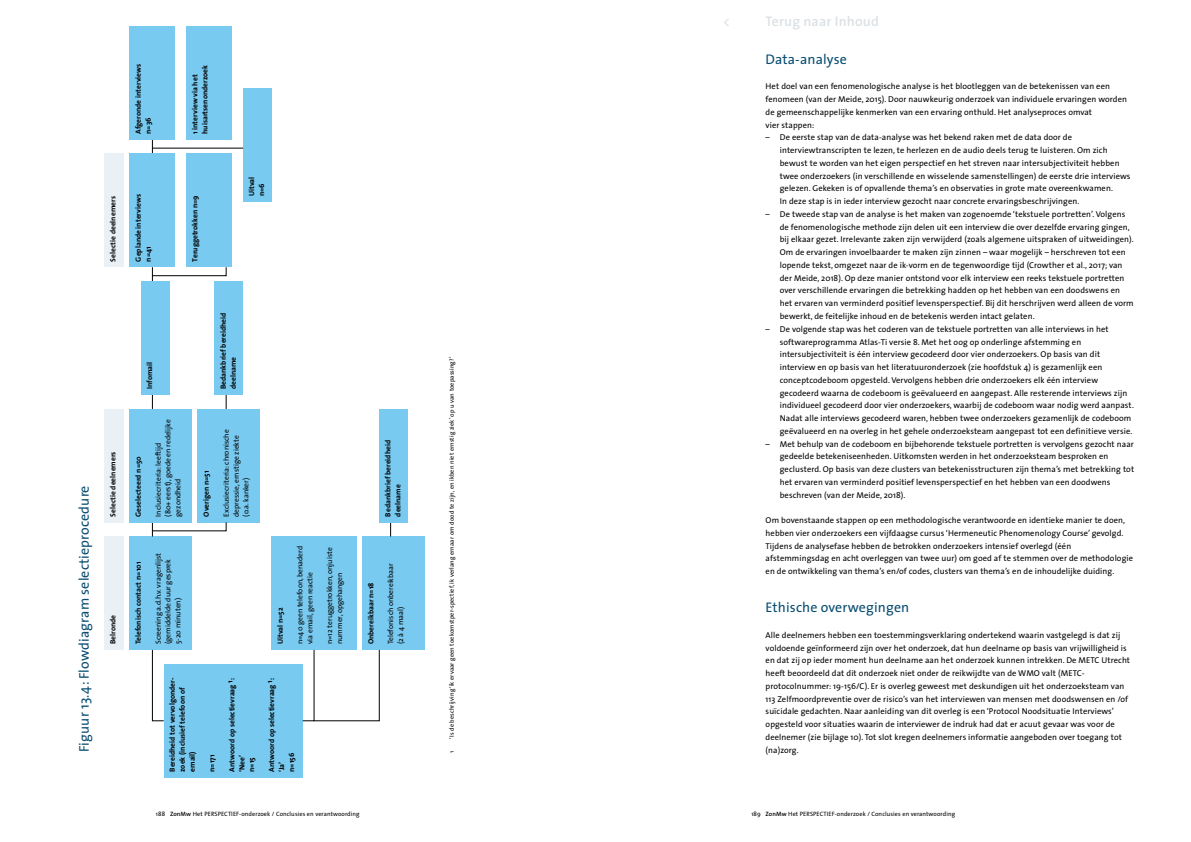
<style>
.page{position:relative;width:1191px;height:842px;background:#fff}
.page>*{position:absolute;margin:0;border:0;box-sizing:border-box;transform-origin:0 0}
.t1{font:14px "The Sans";letter-spacing:.01em;color:#084d71}
.t2{font:600 14px "The Sans";letter-spacing:.01em;color:#dbe1e5}
.t3{font:14px "The Sans";color:#dbe1e5}
.t4{font:8.5px/12.8px "The Sans";letter-spacing:.01em;color:#000}
.t5{font:700 7.5px/9.9px "The Sans";color:#000}
.t6{font:7.5px/9.9px "The Sans";color:#000}
.t7{font:6.2px "The Sans";letter-spacing:.01em;color:#000}
.s1{font-weight:600}
</style>
<div class="page">
<div style="left:130px;top:536px;width:62px;height:114px;background:#79caf1"></div>
<div style="left:271px;top:536px;width:85px;height:114px;background:#79caf1"></div>
<div style="left:362px;top:536px;width:62px;height:114px;background:#79caf1"></div>
<div style="left:164px;top:664px;width:139px;height:113px;background:#79caf1"></div>
<svg style="left:152px;top:649px;width:12px;height:72px"></svg>
<svg style="left:302px;top:649px;width:78px;height:72px"></svg>
<svg style="left:152px;top:395px;width:1px;height:14px"></svg>
<svg style="left:152px;top:140px;width:1px;height:14px"></svg>
<svg style="left:226px;top:395px;width:1px;height:14px"></svg>
<svg style="left:390px;top:522px;width:1px;height:14px"></svg>
<div style="left:104px;top:536px;width:20px;height:114px;background:#eaf1f6"></div>
<div style="left:104px;top:409px;width:20px;height:113px;background:#eaf1f6"></div>
<div style="left:104px;top:154px;width:20px;height:113px;background:#eaf1f6"></div>
<div style="left:130px;top:409px;width:62px;height:113px;background:#79caf1"></div>
<div style="left:198px;top:409px;width:62px;height:113px;background:#79caf1"></div>
<div style="left:141px;top:281px;width:28px;height:114px;background:#79caf1"></div>
<div style="left:215px;top:281px;width:28px;height:114px;background:#79caf1"></div>
<div style="left:379px;top:409px;width:28px;height:113px;background:#79caf1"></div>
<div style="left:243px;top:89px;width:28px;height:113px;background:#79caf1"></div>
<div style="left:130px;top:154px;width:45px;height:113px;background:#79caf1"></div>
<div style="left:186px;top:154px;width:46px;height:113px;background:#79caf1"></div>
<div style="left:130px;top:26px;width:45px;height:114px;background:#79caf1"></div>
<div style="left:186px;top:26px;width:46px;height:114px;background:#79caf1"></div>
<svg style="left:152px;top:522px;width:75px;height:14px"></svg>
<svg style="left:152px;top:267px;width:75px;height:14px"></svg>
<hr style="left:152px;top:148px;width:91px;height:1px;background:#000">
<p class="t5" style="left:108px;top:261px;width:67px;rotate:-90deg">Selectie deelnemers</p>
<h1 class="t1" style="left:72px;top:752px;width:268px;rotate:-90deg">Figuur 13.4: Flowdiagram selectieprocedure</h1>
<p class="t5" style="left:108px;top:517px;width:67px;rotate:-90deg">Selectie deelnemers</p>
<p class="t5" style="left:108px;top:644px;width:31px;rotate:-90deg">Belronde</p>
<p class="t5" style="left:133px;top:134px;width:72px;rotate:-90deg">Afgeronde interviews n=36</p>
<p class="t5" style="left:190px;top:134px;width:70px;rotate:-90deg">1 interview via het huisartsenonderzoek</p>
<p class="t5" style="left:133px;top:261px;width:69px;rotate:-90deg">Geplande interviews n=41</p>
<p class="t5" style="left:190px;top:261px;width:68px;rotate:-90deg">Teruggetrokken n=9</p>
<p class="t5" style="left:247px;top:196px;width:21px;rotate:-90deg">Uitval n=6</p>
<p class="t5" style="left:144px;top:389px;width:29px;rotate:-90deg">Infomail</p>
<p class="t5" style="left:133px;top:517px;width:62px;rotate:-90deg">Geselecteerd n=50</p>
<p class="t6" style="left:153px;top:517px;width:99px;rotate:-90deg">Inclusiecriteria: leeftijd<br>(80+ eerst), goede en redelijke gezondheid</p>
<p class="t5" style="left:133px;top:644px;width:84px;rotate:-90deg">Telefonisch contact n=101</p>
<p class="t6" style="left:153px;top:644px;width:92px;rotate:-90deg">Screening a.d.h.v. vragenlijst (gemiddelde duur gesprek<br>5-20 minuten)</p>
<p class="t5" style="left:218px;top:389px;width:78px;rotate:-90deg">Bedankbrief bereidheid deelname</p>
<p class="t5" style="left:201px;top:517px;width:47px;rotate:-90deg">Overigen n=51</p>
<p class="t6" style="left:221px;top:517px;width:89px;rotate:-90deg">Exclusiecriteria: chronische depressie, ernstige ziekte (o.a. kanker)</p>
<p class="t5" style="left:275px;top:644px;width:38px;rotate:-90deg">Uitval n=52</p>
<p class="t6" style="left:295px;top:644px;width:100px;rotate:-90deg">n=40 geen telefoon, benaderd via email, geen reactie</p>
<p class="t6" style="left:324px;top:644px;width:98px;rotate:-90deg">n=12 teruggetrokken, onjuiste nummer, opgehangen</p>
<p class="t5" style="left:167px;top:772px;width:96px;rotate:-90deg">Bereidheid tot vervolgonder&shy;zoek (inclusief telefoon of email)</p>
<p class="t5" style="left:207px;top:772px;width:19px;rotate:-90deg">n=171</p>
<p class="t5" style="left:227px;top:772px;width:95px;rotate:-90deg">Antwoord op selectievraag 1: ‘Nee’<br>n=15</p>
<p class="t5" style="left:266px;top:772px;width:95px;rotate:-90deg">Antwoord op selectievraag 1: ‘Ja’<br>n=156</p>
<p class="t5" style="left:383px;top:517px;width:78px;rotate:-90deg">Bedankbrief bereidheid deelname</p>
<p class="t5" style="left:366px;top:644px;width:63px;rotate:-90deg">Onbereikbaar n=18</p>
<p class="t6" style="left:385px;top:644px;width:83px;rotate:-90deg">Telefonisch onbereikbaar (2 à 4 maal)</p>
<p class="t7" style="left:446px;top:738px;width:383px;rotate:-90deg">‘Is de beschrijving ‘ik ervaar geen toekomstper-spectief, ik verlang ernaar om dood te zijn, en ikben niet ernstig ziek’ op u van toepassing?’</p>
<p class="t7" style="left:446px;top:753px;width:4px;rotate:-90deg">1</p>
<h1 class="t3" style="left:723px;top:9px;width:9px">&lt;</h1>
<h1 class="t2" style="left:765px;top:9px;width:115px">Terug naar Inhoud</h1>
<h1 class="t1" style="left:765px;top:47px;width:83px">Data-analyse</h1>
<p class="t4" style="left:765px;top:80px;width:363px">Het doel van een fenomenologische analyse is het blootleggen van de betekenissen van een fenomeen (van der Meide, 2015). Door nauwkeurig onderzoek van individuele ervaringen worden de gemeenschappelijke kenmerken van een ervaring onthuld. Het analyseproces omvat<br>vier stappen:</p>
<p class="t4" style="left:780px;top:131px;width:352px;text-indent:-14px">– De eerste stap van de data-analyse was het bekend raken met de data door de interviewtranscripten te lezen, te herlezen en de audio deels terug te luisteren. Om zich bewust te worden van het eigen perspectief en het streven naar intersubjectiviteit hebben twee onderzoekers (in verschillende en wisselende samenstellingen) de eerste drie interviews gelezen. Gekeken is of opvallende thema’s en observaties in grote mate overeenkwamen.<br>In deze stap is in ieder interview gezocht naar concrete ervaringsbeschrijvingen.</p>
<p class="t4" style="left:780px;top:207px;width:355px;text-indent:-14px">– De tweede stap van de analyse is het maken van zogenoemde ‘tekstuele portretten’. Volgens de fenomenologische methode zijn delen uit een interview die over dezelfde ervaring gingen, bij elkaar gezet. Irrelevante zaken zijn verwijderd (zoals algemene uitspraken of uitweidingen).<br>Om de ervaringen invoelbaarder te maken zijn zinnen – waar mogelijk – herschreven tot een lopende tekst, omgezet naar de ik-vorm en de tegenwoordige tijd (Crowther et al., 2017; van der Meide, 2018). Op deze manier ontstond voor elk interview een reeks tekstuele portretten over verschillende ervaringen die betrekking hadden op het hebben van een doodswens en het ervaren van verminderd positief levensperspectief. Bij dit herschrijven werd alleen de vorm bewerkt, de feitelijke inhoud en de betekenis werden intact gelaten.</p>
<p class="t4" style="left:780px;top:322px;width:356px;text-indent:-14px">– De volgende stap was het coderen van de tekstuele portretten van alle interviews in het softwareprogramma Atlas-Ti versie 8. Met het oog op onderlinge afstemming en intersubjectiviteit is één interview gecodeerd door vier onderzoekers. Op basis van dit interview en op basis van het literatuuronderzoek (zie hoofdstuk 4) is gezamenlijk een conceptcodeboom opgesteld. Vervolgens hebben drie onderzoekers elk één interview gecodeerd waarna de codeboom is geëvalueerd en aangepast. Alle resterende interviews zijn individueel gecodeerd door vier onderzoekers, waarbij de codeboom waar nodig werd aanpast.<br>Nadat alle interviews gecodeerd waren, hebben twee onderzoekers gezamenlijk de codeboom geëvalueerd en na overleg in het gehele onderzoeksteam aangepast tot een definitieve versie.</p>
<p class="t4" style="left:780px;top:437px;width:356px;text-indent:-14px">– Met behulp van de codeboom en bijbehorende tekstuele portretten is vervolgens gezocht naar gedeelde betekeniseenheden. Uitkomsten werden in het onderzoeksteam besproken en geclusterd. Op basis van deze clusters van betekenisstructuren zijn thema’s met betrekking tot het ervaren van verminderd positief levensperspectief en het hebben van een doodwens beschreven (van der Meide, 2018).</p>
<p class="t4" style="left:765px;top:514px;width:369px">Om bovenstaande stappen op een methodologische verantwoorde en identieke manier te doen, hebben vier onderzoekers een vijfdaagse cursus ‘Hermeneutic Phenomenology Course’ gevolgd.<br>Tijdens de analysefase hebben de betrokken onderzoekers intensief overlegd (één afstemmingsdag en acht overleggen van twee uur) om goed af te stemmen over de methodologie en de ontwikkeling van thema’s en/of codes, clusters van thema’s en de inhoudelijke duiding.</p>
<h1 class="t1" style="left:765px;top:596px;width:145px">Ethische overwegingen</h1>
<p class="t4" style="left:765px;top:628px;width:366px">Alle deelnemers hebben een toestemmingsverklaring ondertekend waarin vastgelegd is dat zij voldoende geïnformeerd zijn over het onderzoek, dat hun deelname op basis van vrijwilligheid is en dat zij op ieder moment hun deelname aan het onderzoek kunnen intrekken. De METC Utrecht heeft beoordeeld dat dit onderzoek niet onder de reikwijdte van de WMO valt (METC&shy;protocolnummer: 19-156/C). Er is overleg geweest met deskundigen uit het onderzoeksteam van 113 Zelfmoordpreventie over de risico’s van het interviewen van mensen met doodswensen en /of suïcidale gedachten. Naar aanleiding van dit overleg is een ‘Protocol Noodsituatie Interviews’ opgesteld voor situaties waarin de interviewer de indruk had dat er acuut gevaar was voor de deelnemer (zie bijlage 10). Tot slot kregen deelnemers informatie aangeboden over toegang tot</p>
<p class="t4" style="left:765px;top:743px;width:35px">(na)zorg.</p>
<p class="t7" style="left:156px;top:809px;width:205px">188 <span class="s1">ZonMw</span> Het PERSPECTIEF-onderzoek / Conclusies en verantwoording</p>
<p class="t7" style="left:751px;top:809px;width:205px">189 <span class="s1">ZonMw</span> Het PERSPECTIEF-onderzoek / Conclusies en verantwoording</p>
</div>
